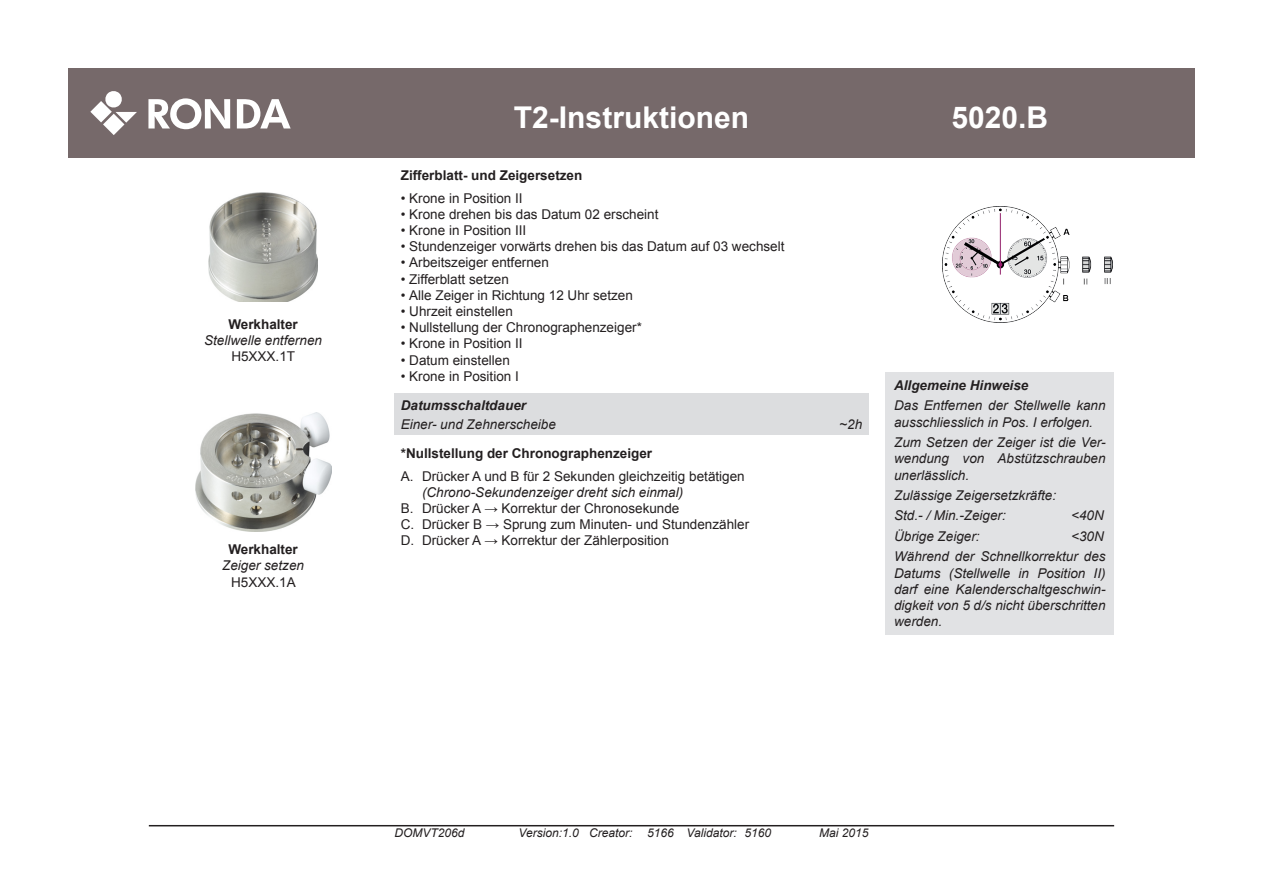
<style>
.page{position:relative;width:1263px;height:893px;background:#fff}
.page>*{position:absolute;margin:0;border:0;box-sizing:border-box;transform-origin:0 0}
.t1{font:700 30px "Arial";color:#fff}
.t2{font:13.5px/16.2px "Arial";color:#231f20}
.t3{font:italic 13.5px/16.2px "Arial";color:#231f20}
.t4{font:700 13.5px "Arial";color:#231f20}
.t5{font:italic 700 13.5px "Arial";color:#231f20}
.t6{font:italic 12px "Arial";color:#231f20}
.s1{font-weight:700;font-style:normal}
.s2{font-style:normal}
.s3{font-weight:700;font-style:italic}
.s4{font-weight:700}
.s5{font-style:italic}
.s6{font-style:inherit}
</style>
<div class="page">
<div style="left:68px;top:68px;width:1127px;height:89px;background:#76696a"></div>
<svg style="left:90px;top:91px;width:47px;height:44px"></svg>
<svg style="left:148px;top:98px;width:82px;height:31px"></svg>
<svg style="left:237px;top:99px;width:54px;height:29px"></svg>
<hr style="left:149px;top:825px;width:965px;height:1px;background:#231f20">
<div style="left:885px;top:372px;width:229px;height:263px;background:#e1e2e4"></div>
<img style="left:942px;top:206px;width:171px;height:117px">
<img style="left:195px;top:413px;width:136px;height:118px">
<img style="left:209px;top:192px;width:108px;height:109px">
<div style="left:394px;top:393px;width:474px;height:42px;background:#dcdddf"></div>
<p class="t3" style="left:204px;top:316px;width:119px;text-align:center"><span class="s1">Werkhalter<br></span>Stellwelle entfernen<br><span class="s2">H5XXX.1T</span></p>
<p class="t3" style="left:222px;top:542px;width:83px;text-align:center"><span class="s1">Werkhalter<br></span>Zeiger setzen<br><span class="s2">H5XXX.1A</span></p>
<h1 class="t1" style="left:514px;top:98px;width:237px">T2-Instruktionen</h1>
<p class="t1" style="left:951px;top:98px;width:98px">5020.B</p>
<p class="t4" style="left:401px;top:166px;width:183px">Zifferblatt- und Zeigersetzen</p>
<p class="t2" style="left:401px;top:190px;width:123px">• Krone in Position II</p>
<p class="t2" style="left:401px;top:206px;width:259px">• Krone drehen bis das Datum 02 erscheint</p>
<p class="t2" style="left:401px;top:222px;width:127px">• Krone in Position III</p>
<p class="t2" style="left:401px;top:238px;width:385px">• Stundenzeiger vorwärts drehen bis das Datum auf 03 wechselt</p>
<p class="t2" style="left:401px;top:255px;width:150px">• Arbeitszeiger entfernen</p>
<p class="t2" style="left:401px;top:271px;width:110px">• Zifferblatt setzen</p>
<p class="t2" style="left:401px;top:287px;width:234px">• Alle Zeiger in Richtung 12 Uhr setzen</p>
<p class="t2" style="left:401px;top:303px;width:114px">• Uhrzeit einstellen</p>
<p class="t2" style="left:401px;top:319px;width:243px">• Nullstellung der Chronographenzeiger*</p>
<p class="t2" style="left:401px;top:336px;width:123px">• Krone in Position II</p>
<p class="t2" style="left:401px;top:352px;width:111px">• Datum einstellen</p>
<p class="t2" style="left:401px;top:362px;width:127px;line-height:29px">• Krone in Position I<br><span class="s3">Datumsschaltdauer</span></p>
<p class="t3" style="left:401px;top:416px;width:157px">Einer- und Zehnerscheibe</p>
<p class="t3" style="left:839px;top:416px;width:24px">~2h</p>
<p class="t2" style="left:401px;top:442px;width:345px;line-height:22.5px"><span class="s4">*Nullstellung der Chronographenzeiger<br></span>A. Drücker A und B für 2 Sekunden gleichzeitig betätigen</p>
<p class="t2" style="left:401px;top:484px;width:350px;text-indent:21px"><span class="s5">(Chrono-Sekundenzeiger dreht sich einmal)<br></span>B. Drücker A → Korrektur der Chronosekunde<br>C. Drücker B → Sprung zum Minuten- und Stundenzähler D. Drücker A → Korrektur der Zählerposition</p>
<p class="t5" style="left:894px;top:376px;width:136px">Allgemeine Hinweise</p>
<p class="t3" style="left:894px;top:398px;width:213px">Das Entfernen der Stellwelle kann ausschliesslich in Pos. I erfolgen.</p>
<p class="t3" style="left:894px;top:434px;width:213px;text-align:justify">Zum Setzen der Zeiger ist die Ver&shy;wendung von Abstützschrauben unerlässlich.</p>
<p class="t3" style="left:894px;top:485px;width:164px;line-height:20.4px">Zulässige Zeigersetzkräfte:<br>Std.- / Min.-Zeiger:</p>
<p class="t3" style="left:1071px;top:508px;width:34px">&lt;40N</p>
<p class="t3" style="left:894px;top:528px;width:87px">Übrige Zeiger:</p>
<p class="t3" style="left:894px;top:526px;width:213px;line-height:20.4px;text-align:right">&lt;30N<br>Während der Schnellkorrektur des</p>
<p class="t3" style="left:894px;top:565px;width:213px;text-align:justify">Datums (Stellwelle in Position II) darf eine Kalenderschaltgeschwin&shy;digkeit von 5 d/s nicht überschritten werden.</p>
<p class="t6" style="left:394px;top:825px;width:72px">DOMVT<span class="s6">206d</span></p>
<p class="t6" style="left:518px;top:825px;width:254px">Version:<span class="s6">1.0</span> Creator: 5166 Validator: 5160</p>
<p class="t6" style="left:819px;top:825px;width:51px">Mai 2015</p>
</div>
